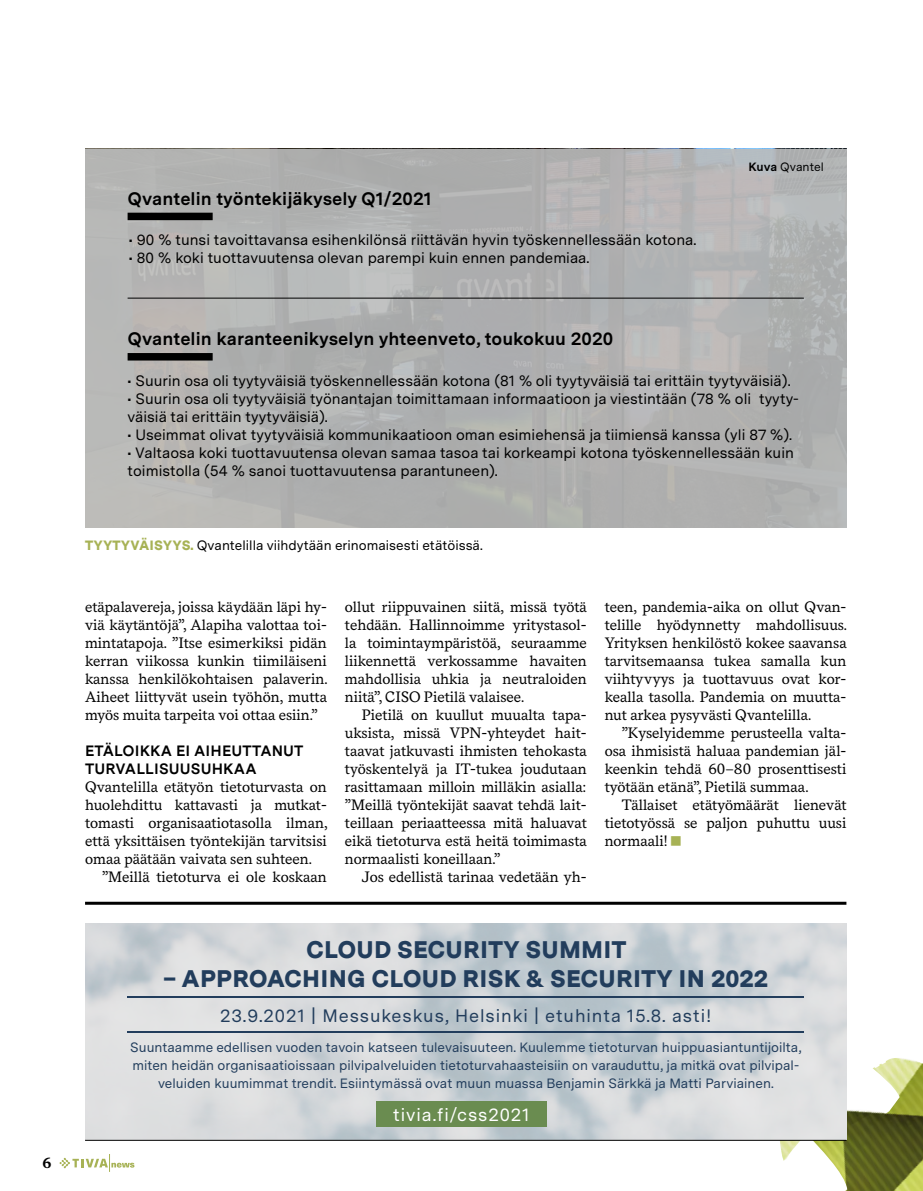
<style>
.page{position:relative;width:923px;height:1191px;background:#fff}
.page>*{position:absolute;margin:0;border:0;box-sizing:border-box;transform-origin:0 0}
.t1{font:900 24px "Messina Sans";letter-spacing:.01em;color:#223d5c}
.t2{font:700 18px "Messina Sans";color:#000}
.t3{font:18px "Messina Sans";letter-spacing:.05em;color:#223d5c}
.t4{font:18px "Messina Sans";letter-spacing:.05em;color:#fff}
.t5{font:15px/18px "Messina Serif";color:#000;text-align:justify}
.t6{font:15px/18px "Messina Sans";color:#000}
.t7{font:700 15px/18px "Messina Sans";letter-spacing:.01em;color:#000}
.t8{font:700 15px "Messina Serif";color:#000}
.t9{font:13.5px/18px "Messina Sans";color:#223d5c;text-align:center}
.t10{font:13.5px "Messina Sans";color:#000}
.t11{font:12px "Messina Sans";color:#000}
.s1{font-weight:700}
.s2{font-weight:900;color:#a7b255}
.s3{color:#a7b255}
</style>
<div class="page">
<svg style="left:60px;top:1154px;width:74px;height:17px"></svg>
<img style="left:780px;top:1057px;width:143px;height:134px">
<svg style="left:85px;top:923px;width:761px;height:217px;background:#cfd4d7"></svg>
<hr style="left:85px;top:1140px;width:761px;height:1px;background:#000">
<hr style="left:85px;top:901px;width:761px;height:3px;background:#000">
<svg style="left:85px;top:149px;width:761px;height:378px;background:#b1b1b1"></svg>
<div style="left:128px;top:353px;width:85px;height:7px;background:#000"></div>
<div style="left:128px;top:213px;width:85px;height:7px;background:#000"></div>
<hr style="left:128px;top:298px;width:676px;height:1px;background:#000">
<hr style="left:128px;top:996px;width:676px;height:1px;background:#223d5c">
<hr style="left:128px;top:1031px;width:676px;height:1px;background:#223d5c">
<div style="left:376px;top:1101px;width:170px;height:26px;background:#6a8c50"></div>
<p class="t8" style="left:43px;top:1151px;width:11px">6</p>
<p class="t2" style="left:128px;top:185px;width:306px">Qvantelin työntekijäkysely Q1/2021</p>
<p class="t6" style="left:129px;top:231px;width:569px">• 90 % tunsi tavoittavansa esihenkilönsä riittävän hyvin työskennellessään kotona.</p>
<p class="t6" style="left:129px;top:249px;width:462px">• 80 % koki tuottavuutensa olevan parempi kuin ennen pandemiaa.</p>
<p class="t2" style="left:128px;top:325px;width:487px">Qvantelin karanteenikyselyn yhteenveto, toukokuu 2020</p>
<p class="t11" style="left:748px;top:157px;width:77px"><span class="s1">Kuva</span> Qvantel</p>
<p class="t6" style="left:128px;top:371px;width:664px">• Suurin osa oli tyytyväisiä työskennellessään kotona (81 % oli tyytyväisiä tai erittäin tyytyväisiä).</p>
<p class="t6" style="left:128px;top:389px;width:673px">• Suurin osa oli tyytyväisiä työnantajan toimittamaan informaatioon ja viestintään (78 % oli tyyty&shy;väisiä tai erittäin tyytyväisiä).</p>
<p class="t6" style="left:128px;top:425px;width:666px">• Useimmat olivat tyytyväisiä kommunikaatioon oman esimiehensä ja tiimiensä kanssa (yli 87 %).</p>
<p class="t6" style="left:128px;top:443px;width:668px">• Valtaosa koki tuottavuutensa olevan samaa tasoa tai korkeampi kotona työskennellessään kuin toimistolla (54 % sanoi tuottavuutensa parantuneen).</p>
<p class="t10" style="left:85px;top:535px;width:399px"><span class="s2">TYYTYVÄISYYS.</span> Qvantelilla viihdytään erinomaisesti etätöissä.</p>
<p class="t5" style="left:85px;top:597px;width:244px">etäpalavereja, joissa käydään läpi hy&shy;viä käytäntöjä”, Alapiha valottaa toi&shy;mintatapoja. ”Itse esimerkiksi pidän kerran viikossa kunkin tiimiläiseni kanssa henkilökohtaisen palaverin.<br>Aiheet liittyvät usein työhön, mutta myös muita tarpeita voi ottaa esiin.”</p>
<p class="t7" style="left:85px;top:741px;width:220px">ETÄLOIKKA EI AIHEUTTANUT<br>TURVALLISUUSUHKAA</p>
<p class="t5" style="left:85px;top:777px;width:244px">Qvantelilla etätyön tietoturvasta on huolehdittu kattavasti ja mutkat&shy;tomasti organisaatiotasolla ilman, että yksittäisen työntekijän tarvitsisi omaa päätään vaivata sen suhteen.</p>
<p class="t5" style="left:102px;top:867px;width:226px">”Meillä tietoturva ei ole koskaan</p>
<p class="t5" style="left:345px;top:597px;width:243px">ollut riippuvainen siitä, missä työtä tehdään. Hallinnoimme yritystasol&shy;la toimintaympäristöä, seuraamme liikennettä verkossamme havaiten mahdollisia uhkia ja neutraloiden niitä”, CISO Pietilä valaisee.</p>
<p class="t5" style="left:345px;top:705px;width:243px;text-indent:17px">Pietilä on kuullut muualta tapa&shy;uksista, missä VPN-yhteydet hait&shy;taavat jatkuvasti ihmisten tehokasta työskentelyä ja IT-tukea joudutaan rasittamaan milloin milläkin asialla: ”Meillä työntekijät saavat tehdä lait&shy;teillaan periaatteessa mitä haluavat eikä tietoturva estä heitä toimimasta normaalisti koneillaan.”</p>
<p class="t5" style="left:362px;top:867px;width:226px">Jos edellistä tarinaa vedetään yh-</p>
<p class="t5" style="left:604px;top:597px;width:244px">teen, pandemia-aika on ollut Qvan&shy;telille hyödynnetty mahdollisuus.<br>Yrityksen henkilöstö kokee saavansa tarvitsemaansa tukea samalla kun viihtyvyys ja tuottavuus ovat kor&shy;kealla tasolla. Pandemia on muutta&shy;nut arkea pysyvästi Qvantelilla.</p>
<p class="t5" style="left:604px;top:723px;width:243px;text-indent:17px">”Kyselyidemme perusteella valta&shy;osa ihmisistä haluaa pandemian jäl&shy;keenkin tehdä 60–80 prosenttisesti työtään etänä”, Pietilä summaa.</p>
<p class="t5" style="left:604px;top:795px;width:243px;text-indent:17px">Tällaiset etätyömäärät lienevät tietotyössä se paljon puhuttu uusi normaali!<span class="s3">■</span></p>
<h1 class="t1" style="left:306px;top:931px;width:322px">CLOUD SECURITY SUMMIT</h1>
<h1 class="t1" style="left:164px;top:960px;width:606px">– APPROACHING CLOUD RISK &amp; SECURITY IN 2022</h1>
<p class="t3" style="left:220px;top:1002px;width:493px">23.9.2021 | Messukeskus, Helsinki | etuhinta 15.8. asti!</p>
<p class="t9" style="left:130px;top:1038px;width:672px">Suuntaamme edellisen vuoden tavoin katseen tulevaisuuteen. Kuulemme tietoturvan huippuasiantuntijoilta, miten heidän organisaatioissaan pilvipalveluiden tietoturvahaasteisiin on varauduttu, ja mitkä ovat pilvipal&shy;veluiden kuumimmat trendit. Esiintymässä ovat muun muassa Benjamin Särkkä ja Matti Parviainen.</p>
<p class="t4" style="left:393px;top:1100px;width:138px">tivia.fi/css2021</p>
</div>
